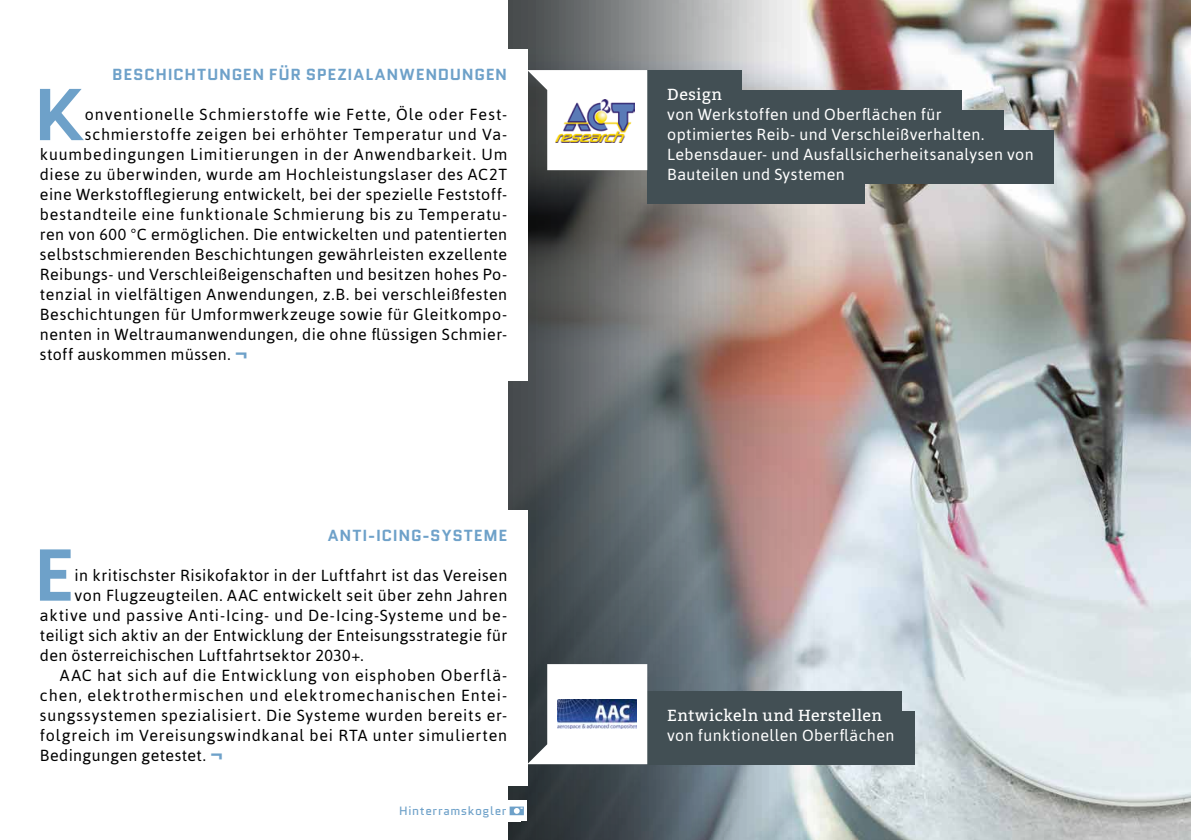
<style>
.page{position:relative;width:1191px;height:840px;background:#fff}
.page>*{position:absolute;margin:0;border:0;box-sizing:border-box;transform-origin:0 0}
.t1{font:700 73.2px "Quantico";color:#6ea1c9}
.t2{font:16px "Asap";letter-spacing:.04em;color:#000}
.t3{font:16px/20px "Asap";letter-spacing:.025em;color:#fff}
.t4{font:700 16px "Quantico";letter-spacing:.045em;color:#6ea1c9}
.t5{font:16px "Asap";letter-spacing:.065em;color:#000}
.t6{font:16px "Asap";letter-spacing:.06em;color:#000}
.t7{font:16px "Bitter";letter-spacing:.03em;color:#fff}
.t8{font:12px "Quantico";letter-spacing:.05em;color:#6ea1c9}
.s1{font-family:"Bitter";font-weight:700;font-size:20px;color:#6ea1c9}
</style>
<div class="page">
<img style="left:772px;top:0;width:419px;height:839px">
<svg style="left:508px;top:0;width:264px;height:839px;background:#707071"></svg>
<div style="left:20px;top:49px;width:507px;height:53px;background:#fff"></div>
<div style="left:20px;top:91px;width:507px;height:290px;background:#fff"></div>
<div style="left:647px;top:70px;width:95px;height:54px;background:#424f54"></div>
<div style="left:647px;top:90px;width:314px;height:53px;background:#424f54"></div>
<div style="left:647px;top:110px;width:357px;height:53px;background:#424f54"></div>
<div style="left:647px;top:130px;width:406px;height:53px;background:#424f54"></div>
<div style="left:647px;top:150px;width:217px;height:53px;background:#424f54"></div>
<div style="left:20px;top:509px;width:507px;height:53px;background:#fff"></div>
<div style="left:20px;top:551px;width:507px;height:128px;background:#fff"></div>
<div style="left:20px;top:645px;width:507px;height:140px;background:#fff"></div>
<div style="left:647px;top:690px;width:254px;height:54px;background:#424f54"></div>
<div style="left:647px;top:710px;width:267px;height:53px;background:#424f54"></div>
<svg style="left:527px;top:663px;width:120px;height:100px"></svg>
<img style="left:558px;top:699px;width:78px;height:29px">
<svg style="left:527px;top:70px;width:120px;height:100px"></svg>
<img style="left:555px;top:99px;width:79px;height:43px">
<div style="left:507px;top:800px;width:20px;height:20px;background:#fff"></div>
<svg style="left:509px;top:806px;width:15px;height:8px"></svg>
<p class="t4" style="left:112px;top:63px;width:396px">BESCHICHTUNGEN FÜR SPEZIALANWENDUNGEN</p>
<h1 class="t1" style="left:34px;top:62px;width:52px">K</h1>
<p class="t6" style="left:85px;top:105px;width:424px">onventionelle Schmierstoffe wie Fette, Öle oder Fest-</p>
<p class="t2" style="left:85px;top:125px;width:424px">schmierstoffe zeigen bei erhöhter Temperatur und Va-</p>
<p class="t2" style="left:40px;top:145px;width:469px">kuumbedingungen Limitierungen in der Anwendbarkeit. Um</p>
<p class="t2" style="left:40px;top:165px;width:469px">diese zu überwinden, wurde am Hochleistungslaser des AC2T</p>
<p class="t2" style="left:40px;top:185px;width:469px">eine Werkstofflegierung entwickelt, bei der spezielle Feststoff-</p>
<p class="t2" style="left:40px;top:205px;width:469px">bestandteile eine funktionale Schmierung bis zu Temperatu-</p>
<p class="t2" style="left:40px;top:225px;width:469px">ren von 600 °C ermöglichen. Die entwickelten und patentierten</p>
<p class="t2" style="left:40px;top:245px;width:469px">selbstschmierenden Beschichtungen gewährleisten exzellente</p>
<p class="t2" style="left:40px;top:265px;width:469px">Reibungs- und Verschleißeigenschaften und besitzen hohes Po-</p>
<p class="t2" style="left:40px;top:285px;width:469px">tenzial in vielfältigen Anwendungen, z.B. bei verschleißfesten</p>
<p class="t2" style="left:40px;top:305px;width:469px">Beschichtungen für Umformwerkzeuge sowie für Gleitkompo-</p>
<p class="t2" style="left:40px;top:325px;width:469px">nenten in Weltraumanwendungen, die ohne flüssigen Schmier-</p>
<p class="t2" style="left:40px;top:345px;width:209px">stoff auskommen müssen. <span class="s1">¬</span></p>
<p class="t4" style="left:328px;top:523px;width:181px">ANTI-ICING-SYSTEME</p>
<h1 class="t1" style="left:34px;top:522px;width:42px">E</h1>
<p class="t2" style="left:75px;top:565px;width:434px">in kritischster Risikofaktor in der Luftfahrt ist das Vereisen</p>
<p class="t2" style="left:75px;top:585px;width:434px">von Flugzeugteilen. AAC entwickelt seit über zehn Jahren</p>
<p class="t2" style="left:40px;top:605px;width:469px">aktive und passive Anti-Icing- und De-Icing-Systeme und be-</p>
<p class="t2" style="left:40px;top:625px;width:469px">teiligt sich aktiv an der Entwicklung der Enteisungsstrategie für</p>
<p class="t2" style="left:40px;top:645px;width:325px">den österreichischen Luftfahrtsektor 2030+.</p>
<p class="t2" style="left:60px;top:665px;width:449px">AAC hat sich auf die Entwicklung von eisphoben Oberflä-</p>
<p class="t5" style="left:40px;top:685px;width:469px">chen, elektrothermischen und elektromechanischen Entei-</p>
<p class="t2" style="left:40px;top:705px;width:469px">sungssystemen spezialisiert. Die Systeme wurden bereits er-</p>
<p class="t2" style="left:40px;top:725px;width:469px">folgreich im Vereisungswindkanal bei RTA unter simulierten</p>
<p class="t2" style="left:40px;top:745px;width:184px">Bedingungen getestet. <span class="s1">¬</span></p>
<p class="t8" style="left:399px;top:802px;width:109px">Hinterramskogler</p>
<p class="t7" style="left:667px;top:84px;width:56px">Design</p>
<p class="t3" style="left:667px;top:104px;width:368px">von Werkstoffen und Oberflächen für<br>optimiertes Reib- und Verschleißverhalten.<br>Lebensdauer- und Ausfallsicherheitsanalysen von Bauteilen und Systemen</p>
<p class="t7" style="left:667px;top:704px;width:216px">Entwickeln und Herstellen</p>
<p class="t3" style="left:667px;top:724px;width:229px">von funktionellen Oberflächen</p>
</div>
